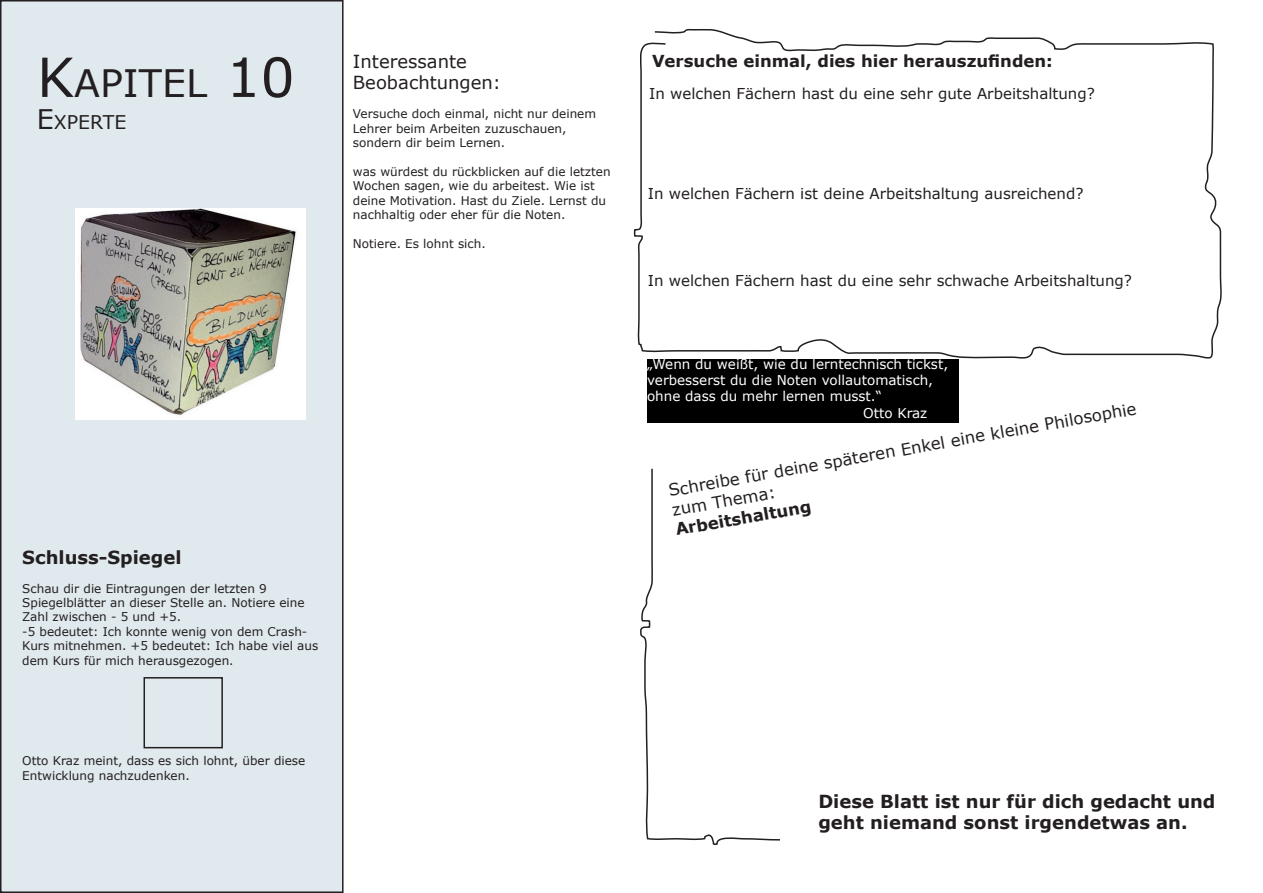
<style>
.page{position:relative;width:1263px;height:893px;background:#fff}
.page>*{position:absolute;margin:0;border:0;box-sizing:border-box;transform-origin:0 0}
.t1{font:37.8px "Verdana";color:#231f20}
.t2{font:18.9px "Verdana";color:#231f20}
.t3{font:700 18px/21.6px "Verdana";color:#231f20}
.t4{font:18px/21.6px "Verdana";color:#231f20}
.t5{font:16.5px/19.8px "Verdana";color:#231f20}
.t6{font:700 16.5px "Verdana";color:#231f20}
.t7{font:15px "Verdana";color:#231f20}
.t8{font:13.5px "Verdana";color:#fff}
.t9{font:12px/14.4px "Verdana";color:#231f20}
.s1{font-size:54px}
.s2{font-size:27px}
</style>
<div class="page">
<svg style="left:633px;top:28px;width:589px;height:331px"></svg>
<div style="left:1px;top:1px;width:342px;height:891px;background:#e0e9ed"></div>
<div style="left:0;top:0;width:343px;height:893px;border:2px solid #231f20"></div>
<img style="left:75px;top:208px;width:231px;height:211px">
<div style="left:144px;top:677px;width:79px;height:71px;border:2px solid #231f20"></div>
<div style="left:647px;top:359px;width:312px;height:63px;background:#000"></div>
<svg style="left:640px;top:468px;width:140px;height:377px"></svg>
<h1 class="t1" style="left:37px;top:59px;width:259px"><span class="s1">K</span>apitel <span class="s1">10</span></h1>
<h2 class="t2" style="left:37px;top:110px;width:91px"><span class="s2">E</span>xperte</h2>
<h3 class="t4" style="left:353px;top:50px;width:150px">Interessante<br>Beobachtungen:</h3>
<p class="t9" style="left:353px;top:106px;width:245px">Versuche doch einmal, nicht nur deinem<br>Lehrer beim Arbeiten zuzuschauen, sondern dir beim Lernen.</p>
<p class="t9" style="left:353px;top:164px;width:259px">was würdest du rückblicken auf die letzten Wochen sagen, wie du arbeitest. Wie ist deine Motivation. Hast du Ziele. Lernst du nachhaltig oder eher für die Noten.</p>
<p class="t9" style="left:353px;top:236px;width:134px">Notiere. Es lohnt sich.</p>
<h3 class="t3" style="left:22px;top:546px;width:161px">Schluss-Spiegel</h3>
<p class="t9" style="left:22px;top:581px;width:297px">Schau dir die Eintragungen der letzten 9<br>Spiegelblätter an dieser Stelle an. Notiere eine Zahl zwischen - 5 und +5.<br>-5 bedeutet: Ich konnte wenig von dem Crash-Kurs mitnehmen. +5 bedeutet: Ich habe viel aus dem Kurs für mich herausgezogen.</p>
<p class="t9" style="left:22px;top:753px;width:285px">Otto Kraz meint, dass es sich lohnt, über diese<br>Entwicklung nachzudenken.</p>
<h3 class="t6" style="left:652px;top:50px;width:402px">Versuche einmal, dies hier herauszufinden:</h3>
<p class="t7" style="left:649px;top:84px;width:447px">In welchen Fächern hast du eine sehr gute Arbeitshaltung?</p>
<p class="t7" style="left:648px;top:184px;width:437px">In welchen Fächern ist deine Arbeitshaltung ausreichend?</p>
<p class="t7" style="left:648px;top:271px;width:486px">In welchen Fächern hast du eine sehr schwache Arbeitshaltung?</p>
<p class="t8" style="left:647px;top:355px;width:303px">„Wenn du weißt, wie du lerntechnisch tickst,</p>
<p class="t8" style="left:647px;top:372px;width:288px">verbesserst du die Noten vollautomatisch,</p>
<p class="t8" style="left:647px;top:388px;width:236px">ohne dass du mehr lernen musst.“</p>
<p class="t8" style="left:863px;top:404px;width:66px">Otto Kraz</p>
<h3 class="t5" style="left:667px;top:480px;width:476px;rotate:-10deg">Schreibe für deine späteren Enkel eine kleine Philosophie zum Thema:</h3>
<h3 class="t6" style="left:674px;top:519px;width:139px;rotate:-10deg">Arbeitshaltung</h3>
<h3 class="t3" style="left:818px;top:790px;width:399px">Diese Blatt ist nur für dich gedacht und geht niemand sonst irgendetwas an.</h3>
</div>
